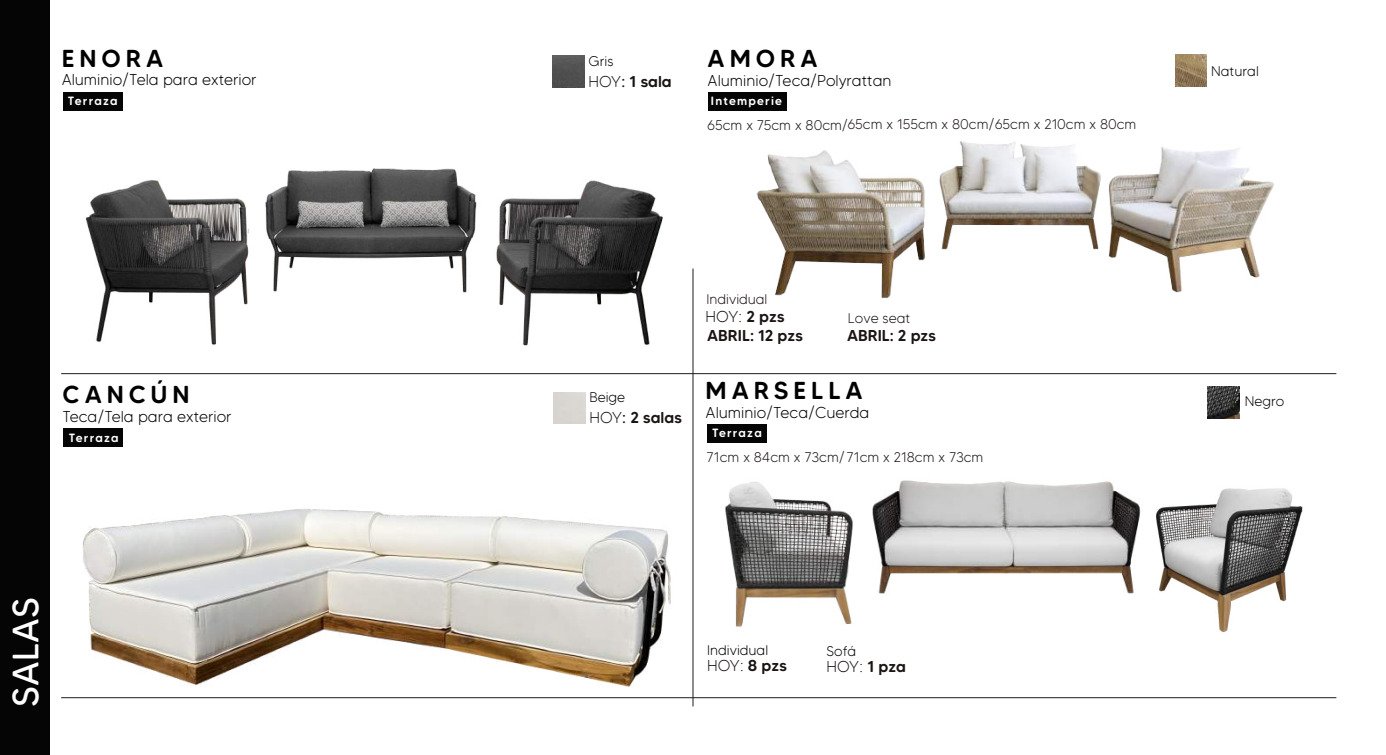
<style>
.page{position:relative;width:1386px;height:755px;background:#fff}
.page>*{position:absolute;margin:0;border:0;box-sizing:border-box;transform-origin:0 0}
.t1{font:36.57px "MADE Tommy Soft";color:#fff}
.t2{font:500 24.5px "MADE Tommy Soft";letter-spacing:.2em;color:#000}
.t3{font:300 15.75px "MADE Tommy Soft";color:#000}
.t4{font:500 15.75px "MADE Tommy Soft";color:#1a1413}
.t5{font:300 15.75px "MADE Tommy Soft";letter-spacing:-.03em;color:#1a1413}
.t6{font:300 14px "MADE Tommy Soft";color:#1a1413}
.t7{font:300 14px "MADE Tommy Soft";color:#000}
.t8{font:500 11.9px "MADE Tommy Soft";letter-spacing:.1em;color:#fff}
.s1{font-weight:300}
.s2{font-weight:400}
.s3{font-weight:500}
</style>
<div class="page">
<div style="left:0;top:0;width:50px;height:755px;background:#050505"></div>
<img style="left:757px;top:141px;width:517px;height:158px">
<img style="left:725px;top:482px;width:128px;height:145px">
<img style="left:872px;top:480px;width:269px;height:114px">
<img style="left:1156px;top:488px;width:147px;height:144px">
<img style="left:83px;top:509px;width:588px;height:178px">
<img style="left:86px;top:168px;width:577px;height:178px">
<hr style="left:693px;top:268px;width:1px;height:438px;background:#1d1d1b">
<img style="left:1175px;top:55px;width:32px;height:31px">
<img style="left:1208px;top:387px;width:31px;height:31px">
<img style="left:553px;top:56px;width:31px;height:31px">
<div style="left:707px;top:424px;width:59px;height:19px;background:#050505"></div>
<div style="left:64px;top:428px;width:59px;height:19px;background:#050505"></div>
<div style="left:63px;top:92px;width:59px;height:19px;background:#050505"></div>
<hr style="left:61px;top:373px;width:1275px;height:1px;background:#1d1d1b">
<hr style="left:61px;top:697px;width:1275px;height:1px;background:#1d1d1b">
<div style="left:708px;top:92px;width:78px;height:19px;background:#050505"></div>
<h2 class="t2" style="left:62px;top:43px;width:103px">ENORA</h2>
<p class="t3" style="left:62px;top:70px;width:196px">Aluminio/Tela para exterior</p>
<p class="t7" style="left:589px;top:52px;width:26px">Gris</p>
<p class="t4" style="left:589px;top:72px;width:85px"><span class="s1">HOY</span><span class="s2">:</span> 1 sala</p>
<h2 class="t2" style="left:708px;top:43px;width:111px">AMORA</h2>
<p class="t3" style="left:708px;top:70px;width:185px">Aluminio/Teca/Polyrattan</p>
<p class="t8" style="left:68px;top:94px;width:51px">Terraza</p>
<p class="t8" style="left:711px;top:94px;width:73px">Intemperie</p>
<p class="t6" style="left:707px;top:116px;width:431px">65cm x 75cm x 80cm/65cm x 155cm x 80cm/65cm x 210cm x 80cm</p>
<h2 class="t2" style="left:63px;top:379px;width:129px">CANCÚN</h2>
<p class="t3" style="left:63px;top:406px;width:171px">Teca/Tela para exterior</p>
<p class="t8" style="left:69px;top:430px;width:51px">Terraza</p>
<h1 class="t1" style="left:3px;top:706px;width:110px;rotate:-90deg">SALAS</h1>
<p class="t7" style="left:589px;top:389px;width:37px">Beige</p>
<p class="t4" style="left:589px;top:408px;width:94px"><span class="s1">HOY</span><span class="s2">:</span> 2 salas</p>
<p class="t6" style="left:707px;top:290px;width:62px">Individual</p>
<p class="t5" style="left:706px;top:307px;width:80px">HOY: <span class="s3">2 pzs</span></p>
<p class="t6" style="left:848px;top:310px;width:64px">Love seat</p>
<p class="t4" style="left:707px;top:326px;width:97px">ABRIL: 12 pzs</p>
<p class="t4" style="left:847px;top:326px;width:90px">ABRIL: 2 pzs</p>
<h2 class="t2" style="left:706px;top:375px;width:159px">MARSELLA</h2>
<p class="t3" style="left:706px;top:402px;width:165px">Aluminio/Teca/Cuerda</p>
<p class="t8" style="left:712px;top:426px;width:51px">Terraza</p>
<p class="t6" style="left:707px;top:448px;width:278px">71cm x 84cm x 73cm/71cm x 218cm x 73cm</p>
<p class="t7" style="left:707px;top:642px;width:62px">Individual</p>
<p class="t5" style="left:707px;top:656px;width:81px">HOY: <span class="s3">8 pzs</span></p>
<p class="t7" style="left:827px;top:642px;width:31px">Sofá</p>
<p class="t5" style="left:827px;top:656px;width:81px">HOY: <span class="s3">1 pza</span></p>
<p class="t7" style="left:1211px;top:63px;width:49px">Natural</p>
<p class="t7" style="left:1245px;top:393px;width:41px">Negro</p>
</div>
